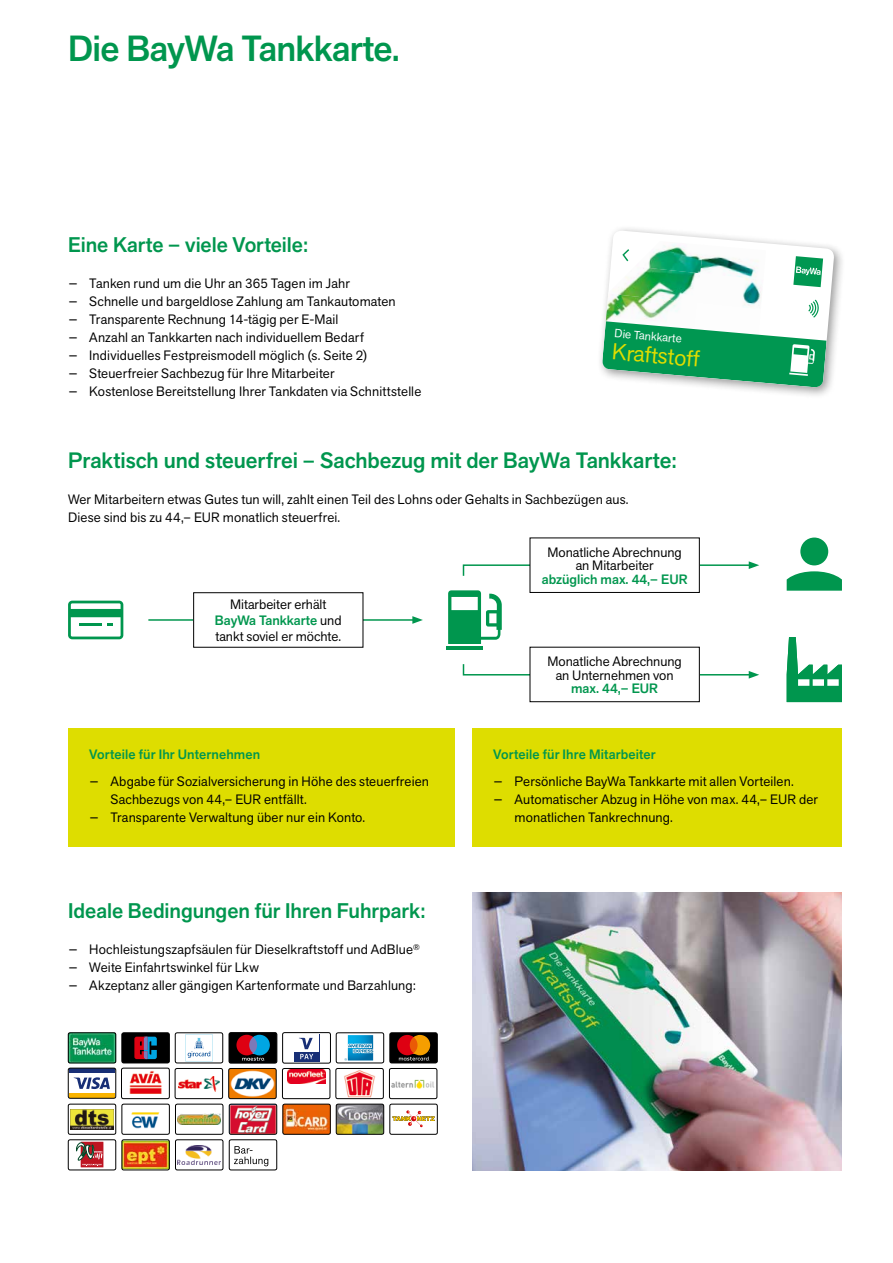
<style>
.page{position:relative;width:893px;height:1263px;background:#fff}
.page>*{position:absolute;margin:0;border:0;box-sizing:border-box;transform-origin:0 0}
.t1{font:500 36px "Akzid Grtsk Next";letter-spacing:-.02em;color:#00964e}
.t2{font:22.8px "Akzid Grtsk Next";color:#e0dd00}
.t3{font:500 22.05px "Akzid Grtsk Next";letter-spacing:-.005em;color:#00964e}
.t4{font:500 21px "Akzid Grtsk Next";letter-spacing:-.005em;color:#00964e}
.t5{font:13.5px/18px "Akzid Grtsk Next";letter-spacing:.01em;color:#000}
.t6{font:500 13.5px "Akzid Grtsk Next";letter-spacing:.01em;color:#00964e}
.t7{font:11.85px "Akzid Grtsk Next";color:#fff}
.s1{font-size:21px}
.s2{font-weight:500;color:#00964e}
</style>
<div class="page">
<div style="left:596px;top:224px;width:250px;height:175px;background:#000;opacity:.4"></div>
<svg style="left:602px;top:230px;width:233px;height:158px"></svg>
<img style="left:472px;top:892px;width:370px;height:278px">
<svg style="left:462px;top:561px;width:297px;height:16px"></svg>
<svg style="left:462px;top:663px;width:297px;height:16px"></svg>
<div style="left:530px;top:538px;width:169px;height:54px;background:#fff"></div>
<div style="left:530px;top:537px;width:170px;height:56px;border:1px solid #000"></div>
<div style="left:530px;top:647px;width:169px;height:55px;background:#fff"></div>
<div style="left:530px;top:647px;width:170px;height:55px;border:1px solid #000"></div>
<svg style="left:787px;top:637px;width:55px;height:65px"></svg>
<hr style="left:148px;top:619px;width:267px;height:2px;background:#00964e">
<svg style="left:412px;top:616px;width:11px;height:8px"></svg>
<div style="left:194px;top:593px;width:169px;height:54px;background:#fff"></div>
<div style="left:193px;top:592px;width:170px;height:56px;border:1px solid #000"></div>
<svg style="left:448px;top:590px;width:54px;height:54px"></svg>
<hr style="left:446px;top:646px;width:37px;height:4px;background:#00964e">
<svg style="left:68px;top:601px;width:55px;height:38px"></svg>
<hr style="left:79px;top:623px;width:22px;height:2px;background:#00964e">
<div style="left:800px;top:537px;width:28px;height:28px;background:#00964e;border-radius:50%"></div>
<svg style="left:787px;top:571px;width:55px;height:20px"></svg>
<div style="left:68px;top:728px;width:387px;height:118px;background:#dedd00"></div>
<div style="left:472px;top:728px;width:370px;height:118px;background:#dedd00"></div>
<div style="left:229px;top:1139px;width:48px;height:31px;border:1px solid #000;border-radius:2px"></div>
<img style="left:129px;top:1071px;width:33px;height:23px">
<div style="left:121px;top:1068px;width:49px;height:31px;border:1px solid #000;border-radius:2px"></div>
<img style="left:68px;top:1032px;width:48px;height:31px">
<div style="left:68px;top:1032px;width:48px;height:31px;border:1px solid #000;border-radius:2px"></div>
<svg style="left:68px;top:1068px;width:48px;height:30px"></svg>
<div style="left:68px;top:1068px;width:48px;height:30px;border:1px solid #000;border-radius:2px"></div>
<svg style="left:185px;top:1034px;width:28px;height:27px"></svg>
<div style="left:175px;top:1032px;width:48px;height:31px;border:1px solid #000;border-radius:2px"></div>
<div style="left:122px;top:1033px;width:47px;height:30px;background:#000;border-radius:2px"></div>
<svg style="left:134px;top:1036px;width:23px;height:24px"></svg>
<div style="left:122px;top:1032px;width:48px;height:31px;border:1px solid #000;border-radius:2px"></div>
<svg style="left:229px;top:1032px;width:48px;height:31px"></svg>
<div style="left:229px;top:1032px;width:48px;height:31px;border:1px solid #000;border-radius:2px"></div>
<svg style="left:390px;top:1034px;width:47px;height:29px"></svg>
<div style="left:390px;top:1032px;width:47px;height:31px;border:1px solid #000;border-radius:2px"></div>
<img style="left:348px;top:1035px;width:25px;height:25px">
<img style="left:348px;top:1044px;width:24px;height:4px">
<img style="left:353px;top:1052px;width:20px;height:1px">
<img style="left:353px;top:1049px;width:20px;height:3px">
<img style="left:348px;top:1044px;width:23px;height:3px">
<div style="left:336px;top:1032px;width:48px;height:31px;border:1px solid #000;border-radius:2px"></div>
<div style="left:294px;top:1034px;width:25px;height:28px;background:#182f76"></div>
<div style="left:294px;top:1035px;width:25px;height:17px;background:#fff"></div>
<svg style="left:299px;top:1038px;width:14px;height:21px"></svg>
<div style="left:282px;top:1032px;width:49px;height:31px;border:1px solid #000;border-radius:2px"></div>
<img style="left:179px;top:1076px;width:40px;height:15px">
<div style="left:175px;top:1068px;width:48px;height:31px;border:1px solid #000;border-radius:2px"></div>
<img style="left:229px;top:1068px;width:47px;height:31px">
<div style="left:229px;top:1068px;width:47px;height:31px;border:1px solid #000;border-radius:2px"></div>
<img style="left:287px;top:1070px;width:38px;height:13px">
<div style="left:282px;top:1068px;width:48px;height:31px;border:1px solid #000;border-radius:2px"></div>
<img style="left:344px;top:1070px;width:32px;height:27px">
<div style="left:336px;top:1068px;width:48px;height:31px;border:1px solid #000;border-radius:2px"></div>
<img style="left:391px;top:1079px;width:43px;height:10px">
<div style="left:389px;top:1068px;width:48px;height:31px;border:1px solid #000;border-radius:2px"></div>
<img style="left:71px;top:1109px;width:42px;height:20px">
<div style="left:68px;top:1104px;width:48px;height:30px;border:1px solid #000;border-radius:2px"></div>
<img style="left:124px;top:1141px;width:44px;height:27px">
<div style="left:122px;top:1139px;width:48px;height:31px;border:1px solid #000;border-radius:2px"></div>
<svg style="left:76px;top:1141px;width:28px;height:26px"></svg>
<div style="left:68px;top:1139px;width:48px;height:31px;border:1px solid #000;border-radius:2px"></div>
<img style="left:178px;top:1145px;width:42px;height:19px">
<div style="left:175px;top:1139px;width:48px;height:31px;border:1px solid #000;border-radius:2px"></div>
<img style="left:131px;top:1112px;width:29px;height:17px">
<div style="left:122px;top:1104px;width:48px;height:30px;border:1px solid #000;border-radius:2px"></div>
<img style="left:285px;top:1106px;width:43px;height:26px">
<div style="left:283px;top:1104px;width:47px;height:30px;border:1px solid #000;border-radius:2px"></div>
<img style="left:336px;top:1104px;width:48px;height:30px">
<div style="left:336px;top:1104px;width:48px;height:30px;border:1px solid #000;border-radius:2px"></div>
<svg style="left:392px;top:1110px;width:43px;height:17px"></svg>
<div style="left:390px;top:1104px;width:47px;height:30px;border:1px solid #000;border-radius:2px"></div>
<img style="left:178px;top:1113px;width:42px;height:12px">
<div style="left:175px;top:1104px;width:48px;height:30px;border:1px solid #000;border-radius:2px"></div>
<img style="left:229px;top:1104px;width:48px;height:30px">
<div style="left:229px;top:1104px;width:48px;height:30px;border:1px solid #000;border-radius:2px"></div>
<svg style="left:234px;top:1146px;width:34px;height:20px"></svg>
<h1 class="t1" style="left:68px;top:25px;width:333px">Die BayWa Tankkarte.</h1>
<h3 class="t4" style="left:68px;top:231px;width:241px">Eine Karte – viele Vorteile:</h3>
<p class="t5" style="left:68px;top:274px;width:355px">− Tanken rund um die Uhr an 365 Tagen im Jahr<br>− Schnelle und bargeldlose Zahlung am Tankautomaten<br>− Transparente Rechnung 14-tägig per E-Mail<br>− Anzahl an Tankkarten nach individuellem Bedarf<br>− Individuelles Festpreismodell möglich (s. Seite 2)<br>− Steuerfreier Sachbezug für Ihre Mitarbeiter<br>− Kostenlose Bereitstellung Ihrer Tankdaten via Schnittstelle</p>
<p class="t7" style="left:615px;top:325px;width:69px;rotate:5deg">Die Tankkarte</p>
<h2 class="t2" style="left:613px;top:337px;width:89px;rotate:5deg">Kraftstoff</h2>
<h3 class="t3" style="left:68px;top:446px;width:610px">Praktisch und steuerfrei <span class="s1">–</span> Sachbezug mit der BayWa Tankkarte:</h3>
<p class="t5" style="left:68px;top:490px;width:562px">Wer Mitarbeitern etwas Gutes tun will, zahlt einen Teil des Lohns oder Gehalts in Sachbezügen aus.<br>Diese sind bis zu 44,– EUR monatlich steuerfrei.</p>
<p class="t5" style="left:547px;top:545px;width:136px;line-height:13.5px;text-align:center">Monatliche Abrechnung an Mitarbeiter</p>
<p class="t6" style="left:542px;top:570px;width:147px">abzüglich max. 44,– EUR</p>
<p class="t5" style="left:215px;top:596px;width:128px;line-height:16.2px;text-align:center">Mitarbeiter erhält<br><span class="s2">BayWa Tankkarte</span> und tankt soviel er möchte.</p>
<p class="t6" style="left:89px;top:746px;width:172px">Vorteile für Ihr Unternehmen</p>
<p class="t5" style="left:89px;top:772px;width:341px">− Abgabe für Sozialversicherung in Höhe des steuerfreien</p>
<p class="t5" style="left:111px;top:790px;width:198px">Sachbezugs von 44,– EUR entfällt.</p>
<p class="t5" style="left:89px;top:808px;width:278px">− Transparente Verwaltung über nur ein Konto.</p>
<h3 class="t4" style="left:68px;top:897px;width:359px">Ideale Bedingungen für Ihren Fuhrpark:</h3>
<p class="t5" style="left:68px;top:940px;width:353px">− Hochleistungszapfsäulen für Dieselkraftstoff und AdBlue<sup>® </sup>− Weite Einfahrtswinkel für Lkw<br>− Akzeptanz aller gängigen Kartenformate und Barzahlung:</p>
<p class="t5" style="left:547px;top:654px;width:136px;line-height:13.5px;text-align:center">Monatliche Abrechnung an Unternehmen von</p>
<p class="t6" style="left:571px;top:679px;width:88px">max. 44,– EUR</p>
<p class="t6" style="left:493px;top:746px;width:164px">Vorteile für Ihre Mitarbeiter</p>
<p class="t5" style="left:493px;top:772px;width:302px">− Persönliche BayWa Tankkarte mit allen Vorteilen.</p>
<p class="t5" style="left:493px;top:790px;width:326px">− Automatischer Abzug in Höhe von max. 44,– EUR der</p>
<p class="t5" style="left:514px;top:808px;width:160px">monatlichen Tankrechnung.</p>
</div>
